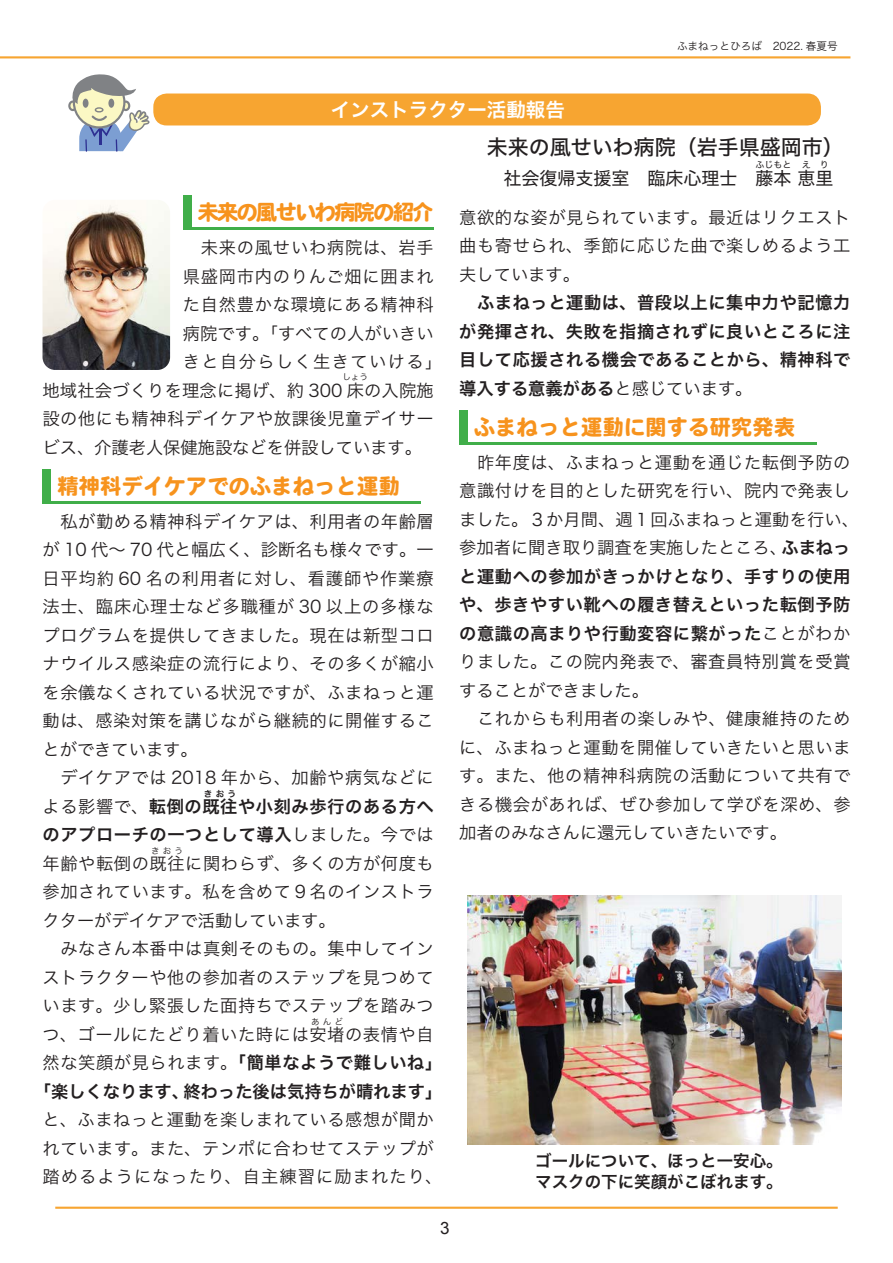
<style>
.page{position:relative;width:893px;height:1263px;background:#fff}
.page>*{position:absolute;margin:0;border:0;box-sizing:border-box;transform-origin:0 0}
.t1{font:21px "Heisei Maru Go Std W8";letter-spacing:.02em;color:#f7931d}
.t2{font:21px "Hiragino Sans W5";color:#231f20}
.t3{font:21px "Heisei Maru Go Std W8";letter-spacing:-.07em;color:#f7931d}
.t4{font:19.5px "Hira Kaku Pro W6";color:#fff}
.t5{font:18px "Hiragino Sans W4";color:#231f20}
.t6{font:17.25px/28.5px "Hiragino Sans W3";letter-spacing:.035em;color:#231f20}
.t7{font:17.25px/28.5px "Hiragino Sans W6";letter-spacing:.035em;color:#231f20;text-align:justify}
.t8{font:17.25px/28.5px "Hiragino Sans W6";color:#231f20;text-align:center}
.t9{font:17.25px "Hiragino Sans W3";letter-spacing:.01em;color:#231f20}
.t10{font:17.25px "Hiragino Sans W3";letter-spacing:.005em;color:#231f20}
.t11{font:17.25px "Hiragino Sans W3";letter-spacing:.08em;color:#231f20}
.t12{font:16.95px "Arial";color:#231f20}
.t13{font:16.5px/21px "Hiragino Sans W6";color:#231f20}
.t14{font:10.65px "Hiragino Sans W3";color:#231f20}
.t15{font:9px "Hiragino Sans W4";color:#231f20}
.t16{font:8.7px "Hiragino Sans W3";letter-spacing:.355em;color:#231f20}
.t17{font:8.7px "Hiragino Sans W6";color:#231f20}
.s1{font-family:"Hiragino Sans W3"}
.s2{font-family:"Hiragino Sans W6"}
</style>
<div class="page">
<hr style="left:55px;top:1206px;width:783px;height:3px;background:#f7a531">
<hr style="left:0;top:56px;width:850px;height:2px;background:#f7a531">
<div style="left:153px;top:94px;width:668px;height:31px;background:#f7a531;border-radius:13px"></div>
<div style="left:68px;top:101px;width:9px;height:10px;border:2px solid #808285;border-radius:50%"></div>
<div style="left:121px;top:101px;width:9px;height:10px;border:2px solid #808285;border-radius:50%"></div>
<div style="left:74px;top:77px;width:50px;height:50px;background:#fbf8c4;border-radius:50%"></div>
<div style="left:95px;top:107px;width:9px;height:6px;border:1px solid #808285;border-radius:50%"></div>
<div style="left:83px;top:99px;width:6px;height:9px;background:#808285;border-radius:50%"></div>
<div style="left:108px;top:99px;width:6px;height:9px;background:#808285;border-radius:50%"></div>
<svg style="left:72px;top:74px;width:64px;height:30px"></svg>
<svg style="left:79px;top:110px;width:71px;height:41px"></svg>
<img style="left:43px;top:204px;width:127px;height:166px">
<img style="left:468px;top:895px;width:374px;height:250px">
<div style="left:183px;top:196px;width:8px;height:34px;background:#40ae49"></div>
<div style="left:43px;top:470px;width:8px;height:34px;background:#40ae49"></div>
<div style="left:459px;top:410px;width:9px;height:34px;background:#40ae49"></div>
<hr style="left:183px;top:228px;width:251px;height:2px;background:#40ae49">
<hr style="left:43px;top:502px;width:378px;height:2px;background:#40ae49">
<hr style="left:459px;top:442px;width:357px;height:2px;background:#40ae49">
<p class="t14" style="left:677px;top:36px;width:162px">ふまねっとひろば　2022. 春夏号</p>
<p class="t4" style="left:331px;top:92px;width:235px">インストラクター活動報告</p>
<p class="t2" style="left:487px;top:128px;width:358px">未来の風せいわ病院（岩手県盛岡市）</p>
<p class="t5" style="left:503px;top:162px;width:331px">社会復帰支援室　臨床心理士　藤本恵里</p>
<p class="t15" style="left:755px;top:157px;width:38px">ふじもと</p>
<p class="t15" style="left:802px;top:157px;width:28px">え り</p>
<p class="t3" style="left:198px;top:201px;width:237px">未来の風せいわ病院の紹介</p>
<p class="t6" style="left:183px;top:232px;width:252px">　未来の風せいわ病院は、岩手</p>
<p class="t6" style="left:183px;top:261px;width:252px">県盛岡市内のりんご畑に囲まれ</p>
<p class="t6" style="left:183px;top:289px;width:252px">た自然豊かな環境にある精神科</p>
<p class="t10" style="left:183px;top:318px;width:252px">病院です。「すべての人がいきい</p>
<p class="t11" style="left:183px;top:346px;width:261px">きと自分らしく生きていける」</p>
<p class="t9" style="left:43px;top:375px;width:393px">地域社会づくりを理念に掲げ、約 300 床の入院施</p>
<p class="t16" style="left:342px;top:369px;width:27px">しょう</p>
<p class="t6" style="left:43px;top:403px;width:393px">設の他にも精神科デイケアや放課後児童デイサービス、介護老人保健施設などを併設しています。</p>
<p class="t1" style="left:57px;top:474px;width:344px">精神科デイケアでのふまねっと運動</p>
<p class="t6" style="left:43px;top:506px;width:393px">　私が勤める精神科デイケアは、利用者の年齢層が 10 代～ 70 代と幅広く、診断名も様々です。一日平均約 60 名の利用者に対し、看護師や作業療法士、臨床心理士など多職種が 30 以上の多様なプログラムを提供してきました。現在は新型コロナウイルス感染症の流行により、その多くが縮小を余儀なくされている状況ですが、ふまねっと運動は、感染対策を講じながら継続的に開催することができています。<br>　デイケアでは 2018 年から、加齢や病気などに</p>
<p class="t7" style="left:43px;top:791px;width:393px"><span class="s1">よる影響で、</span>転倒の既往や小刻み歩行のある方へ</p>
<p class="t17" style="left:204px;top:785px;width:34px">きおう</p>
<p class="t7" style="left:43px;top:820px;width:393px">のアプローチの一つとして導入<span class="s1">しました。今では</span></p>
<p class="t6" style="left:43px;top:848px;width:393px">年齢や転倒の既往に関わらず、多くの方が何度も</p>
<p class="t16" style="left:151px;top:842px;width:34px">きおう</p>
<p class="t6" style="left:43px;top:876px;width:393px">参加されています。私を含めて９名のインストラクターがデイケアで活動しています。<br>　みなさん本番中は真剣そのもの。集中してインストラクターや他の参加者のステップを見つめています。少し緊張した面持ちでステップを踏みつつ、ゴールにたどり着いた時には安堵の表情や自</p>
<p class="t16" style="left:311px;top:1013px;width:34px">あんど</p>
<p class="t8" style="left:34px;top:1048px;width:410px"><span class="s1">然な笑顔が見られます。</span>「簡単なようで難しいね」「楽しくなります、終わった後は気持ちが晴れます」</p>
<p class="t6" style="left:43px;top:1104px;width:401px">と、ふまねっと運動を楽しまれている感想が聞かれています。また、テンポに合わせてステップが踏めるようになったり、自主練習に励まれたり、</p>
<p class="t6" style="left:459px;top:202px;width:393px;text-align:justify">意欲的な姿が見られています。最近はリクエスト曲も寄せられ、季節に応じた曲で楽しめるよう工夫しています。</p>
<p class="t7" style="left:459px;top:288px;width:393px;text-indent:18px">ふまねっと運動は、普段以上に集中力や記憶力が発揮され、失敗を指摘されずに良いところに注目して応援される機会であることから、精神科で導入する意義がある<span class="s1">と感じています。</span></p>
<p class="t1" style="left:474px;top:415px;width:322px">ふまねっと運動に関する研究発表</p>
<p class="t6" style="left:459px;top:447px;width:401px">　昨年度は、ふまねっと運動を通じた転倒予防の意識付けを目的とした研究を行い、院内で発表しました。３か月間、週１回ふまねっと運動を行い、参加者に聞き取り調査を実施したところ、<span class="s2">ふまねっ</span></p>
<p class="t7" style="left:459px;top:561px;width:393px">と運動への参加がきっかけとなり、手すりの使用や、歩きやすい靴への履き替えといった転倒予防の意識の高まりや行動変容に繋がった<span class="s1">ことがわか</span></p>
<p class="t6" style="left:459px;top:646px;width:393px">りました。この院内発表で、審査員特別賞を受賞することができました。<br>　これからも利用者の楽しみや、健康維持のために、ふまねっと運動を開催していきたいと思います。また、他の精神科病院の活動について共有できる機会があれば、ぜひ参加して学びを深め、参加者のみなさんに還元していきたいです。</p>
<p class="t13" style="left:535px;top:1149px;width:249px">ゴールについて、ほっと一安心。マスクの下に笑顔がこぼれます。</p>
<p class="t12" style="left:440px;top:1217px;width:11px">3</p>
</div>
